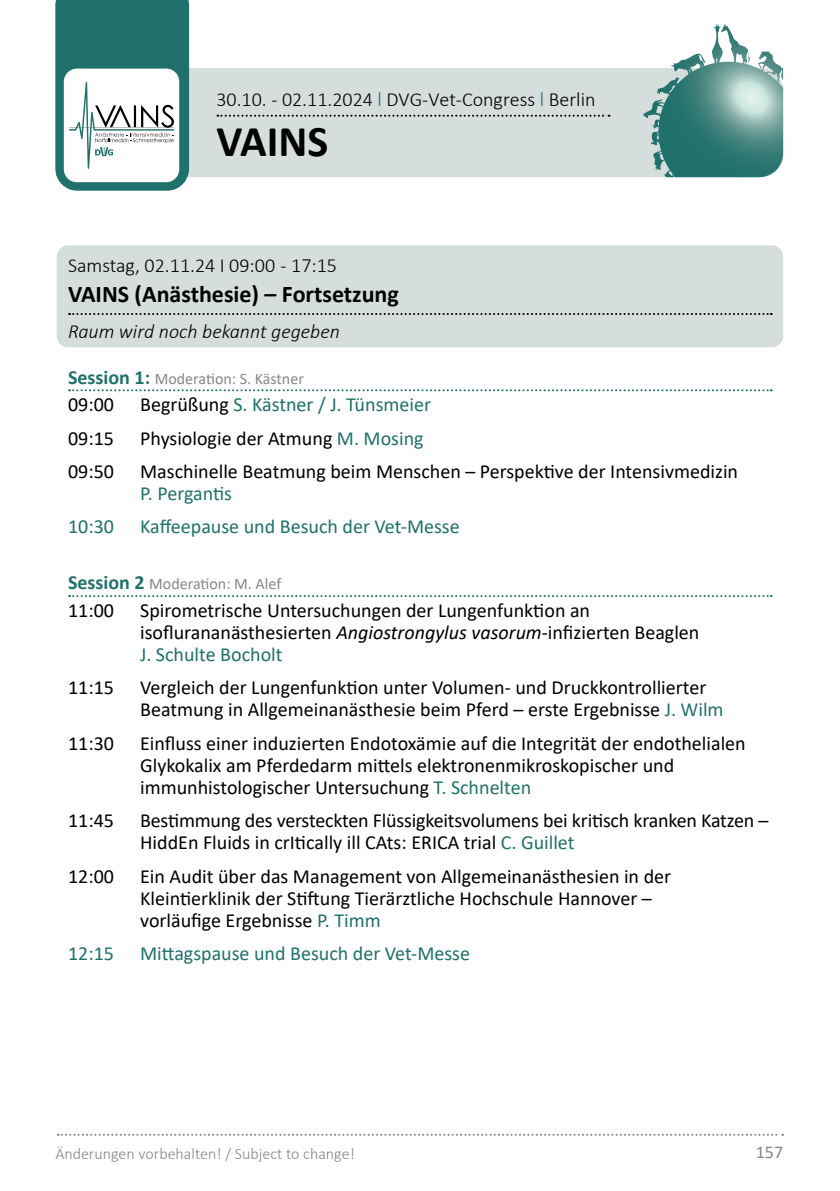
<style>
.page{position:relative;width:840px;height:1191px;background:#fff}
.page>*{position:absolute;margin:0;border:0;box-sizing:border-box;transform-origin:0 0}
.t1{font:700 44px "Calibri";color:#000}
.t2{font:700 24px "Calibri";color:#000}
.t3{font:20px/22px "Calibri";color:#000}
.t4{font:20px "Calibri";color:#20716c}
.t5{font:300 20px "Calibri";color:#000}
.t6{font:italic 300 20px "Calibri";color:#000}
.t7{font:18px "Calibri";color:#878787}
.t8{font:16px "Calibri";color:#878787}
.t9{font:300 16px "Calibri";color:#878787}
.s1{color:#20716c}
.s2{font-weight:700;font-size:20px;color:#20716c}
.s3{color:#000}
.s4{font-style:italic}
</style>
<div class="page">
<svg style="left:58px;top:1133px;width:724px;height:2px"></svg>
<svg style="left:57px;top:68px;width:725px;height:109px;background:#c1d0cf"></svg>
<svg style="left:642px;top:24px;width:74px;height:104px"></svg>
<svg style="left:217px;top:115px;width:392px;height:2px"></svg>
<svg style="left:55px;top:0;width:134px;height:191px"></svg>
<div style="left:57px;top:245px;width:725px;height:102px;background:#d6dddd;border-radius:11px"></div>
<svg style="left:69px;top:313px;width:702px;height:2px"></svg>
<svg style="left:69px;top:389px;width:702px;height:2px"></svg>
<svg style="left:69px;top:595px;width:702px;height:2px"></svg>
<p class="t5" style="left:216px;top:87px;width:380px">30.10. - 02.11.2024 <span class="s1">l</span> DVG-Vet-Congress <span class="s1">l</span> Berlin</p>
<h1 class="t1" style="left:216px;top:110px;width:113px">VAINS</h1>
<p class="t5" style="left:68px;top:252px;width:270px">Samstag, 02.11.24 I 09:00 - 17:15</p>
<p class="t2" style="left:68px;top:277px;width:332px">VAINS (Anästhesie) – Fortsetzung</p>
<p class="t6" style="left:68px;top:318px;width:273px">Raum wird noch bekannt gegeben</p>
<p class="t8" style="left:68px;top:367px;width:237px"><span class="s2">Session 1:</span> Moderation: S. Kästner</p>
<p class="t3" style="left:68px;top:393px;width:47px">09:00</p>
<p class="t4" style="left:140px;top:391px;width:292px"><span class="s3">Begrüßung</span> S. Kästner / J. Tünsmeier</p>
<p class="t3" style="left:68px;top:426px;width:47px">09:15</p>
<p class="t3" style="left:140px;top:426px;width:285px">Physiologie der Atmung <span class="s1">M. Mosing</span></p>
<p class="t3" style="left:68px;top:460px;width:47px">09:50</p>
<p class="t3" style="left:140px;top:460px;width:599px">Maschinelle Beatmung beim Menschen – Perspektive der Intensivmedizin</p>
<p class="t4" style="left:140px;top:479px;width:93px">P. Pergantis</p>
<p class="t4" style="left:68px;top:513px;width:47px">10:30</p>
<p class="t4" style="left:140px;top:513px;width:321px">Kaffeepause und Besuch der Vet-Messe</p>
<p class="t8" style="left:68px;top:573px;width:214px"><span class="s2">Session 2</span> Moderation: M. Alef</p>
<p class="t3" style="left:68px;top:599px;width:47px">11:00</p>
<p class="t3" style="left:140px;top:599px;width:560px">Spirometrische Untersuchungen der Lungenfunktion an isoflurananästhesierten <span class="s4">Angiostrongylus vasorum</span>-infizierten Beaglen<br><span class="s1">J. Schulte Bocholt</span></p>
<p class="t3" style="left:68px;top:676px;width:47px">11:15</p>
<p class="t3" style="left:140px;top:676px;width:584px">Vergleich der Lungenfunktion unter Volumen- und Druckkontrollierter<br>Beatmung in Allgemeinanästhesie beim Pferd – erste Ergebnisse <span class="s1">J. Wilm</span></p>
<p class="t3" style="left:68px;top:731px;width:47px">11:30</p>
<p class="t3" style="left:140px;top:731px;width:606px">Einfluss einer induzierten Endotoxämie auf die Integrität der endothelialen<br>Glykokalix am Pferdedarm mittels elektronenmikroskopischer und immunhistologischer Untersuchung <span class="s1">T. Schnelten</span></p>
<p class="t3" style="left:68px;top:809px;width:47px">11:45</p>
<p class="t3" style="left:140px;top:809px;width:629px">Bestimmung des versteckten Flüssigkeitsvolumens bei kritisch kranken Katzen –<br>HiddEn Fluids in crItically ill CAts: ERICA trial <span class="s1">C. Guillet</span></p>
<p class="t3" style="left:68px;top:864px;width:47px">12:00</p>
<p class="t3" style="left:140px;top:864px;width:532px">Ein Audit über das Management von Allgemeinanästhesien in der<br>Kleintierklinik der Stiftung Tierärztliche Hochschule Hannover – vorläufige Ergebnisse <span class="s1">P. Timm</span></p>
<p class="t4" style="left:68px;top:939px;width:47px">12:15</p>
<p class="t4" style="left:140px;top:939px;width:331px">Mittagspause und Besuch der Vet-Messe</p>
<p class="t9" style="left:55px;top:1143px;width:301px">Änderungen vorbehalten! / Subject to change!</p>
<p class="t7" style="left:755px;top:1139px;width:29px">157</p>
</div>
